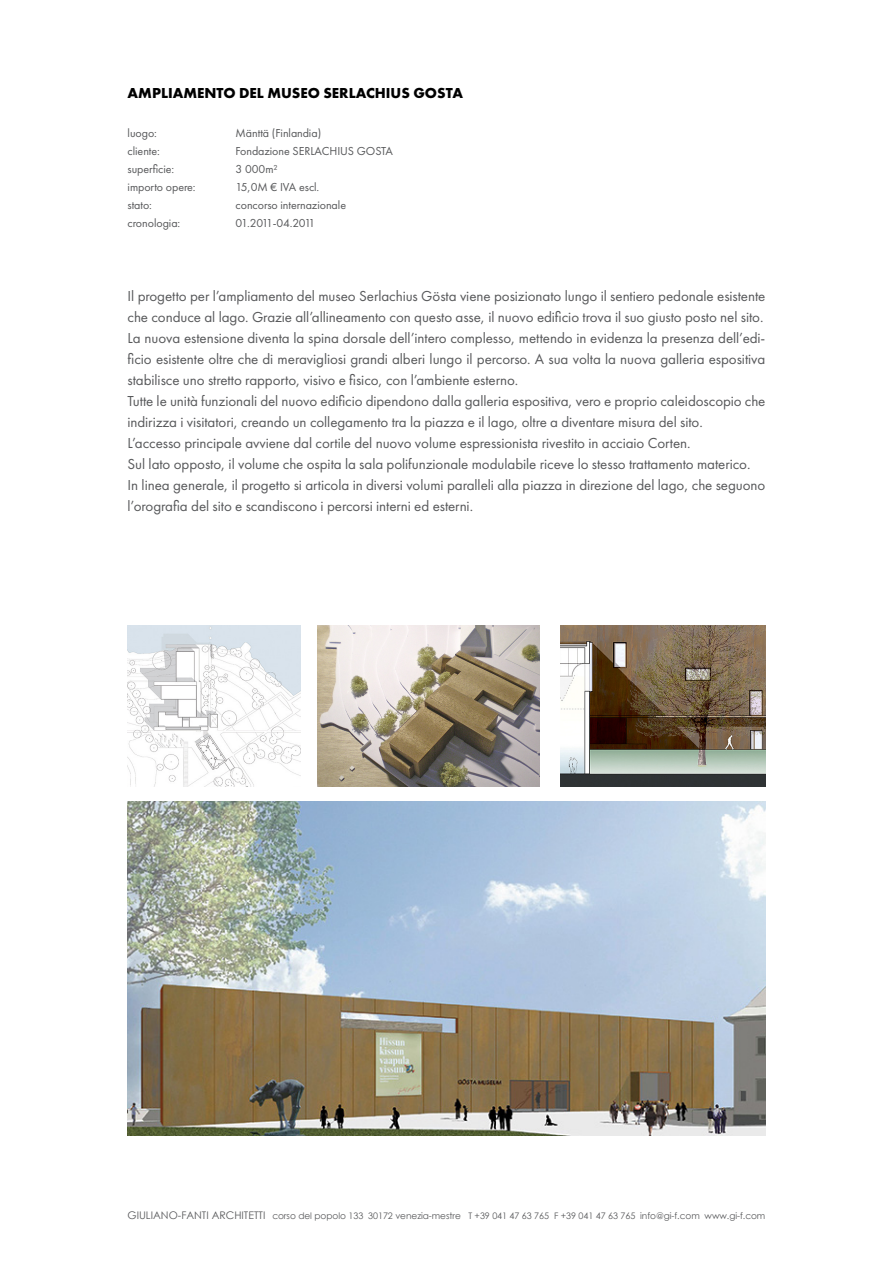
<style>
.page{position:relative;width:893px;height:1263px;background:#fff}
.page>*{position:absolute;margin:0;border:0;box-sizing:border-box;transform-origin:0 0}
.t1{font:15px/21px "Futura PT";letter-spacing:-.005em;color:#57585a}
.t2{font:700 15px "Futura PT";color:#000}
.t3{font:12px "Futura PT";letter-spacing:-.005em;color:#57585a}
.t4{font:12px "Futura PT";letter-spacing:-.105em;color:#57585a}
.t5{font:9px "Century Gothic";letter-spacing:-.005em;color:#57585a}
.s1{font-size:10.5px}
</style>
<div class="page">
<img style="left:128px;top:801px;width:637px;height:334px">
<img style="left:128px;top:625px;width:172px;height:162px">
<img style="left:317px;top:625px;width:223px;height:162px">
<img style="left:560px;top:625px;width:205px;height:162px">
<p class="t2" style="left:128px;top:83px;width:337px">AMPLIAMENTO DEL MUSEO SERLACHIUS GOSTA</p>
<p class="t3" style="left:128px;top:126px;width:31px">luogo:</p>
<p class="t3" style="left:236px;top:126px;width:87px">Mänttä (Finlandia)</p>
<p class="t3" style="left:128px;top:144px;width:34px">cliente:</p>
<p class="t3" style="left:236px;top:144px;width:159px">Fondazione SERLACHIUS GOSTA</p>
<p class="t3" style="left:128px;top:162px;width:48px">superficie:</p>
<p class="t3" style="left:236px;top:162px;width:44px">3 000m²</p>
<p class="t3" style="left:128px;top:180px;width:70px">importo opere:</p>
<p class="t3" style="left:236px;top:180px;width:85px">15,0M € IVA escl.</p>
<p class="t3" style="left:128px;top:198px;width:26px">stato:</p>
<p class="t3" style="left:236px;top:198px;width:112px">concorso internazionale</p>
<p class="t3" style="left:128px;top:216px;width:54px">cronologia:</p>
<p class="t4" style="left:236px;top:216px;width:81px">01.2011-04.2011</p>
<p class="t1" style="left:128px;top:285px;width:639px">Il progetto per l’ampliamento del museo Serlachius Gösta viene posizionato lungo il sentiero pedonale esistente che conduce al lago. Grazie all’allineamento con questo asse, il nuovo edificio trova il suo giusto posto nel sito.</p>
<p class="t1" style="left:128px;top:327px;width:639px;text-align:justify">La nuova estensione diventa la spina dorsale dell’intero complesso, mettendo in evidenza la presenza dell’edi&shy;ficio esistente oltre che di meravigliosi grandi alberi lungo il percorso. A sua volta la nuova galleria espositiva stabilisce uno stretto rapporto, visivo e fisico, con l’ambiente esterno.</p>
<p class="t1" style="left:128px;top:390px;width:639px">Tutte le unità funzionali del nuovo edificio dipendono dalla galleria espositiva, vero e proprio caleidoscopio che indirizza i visitatori, creando un collegamento tra la piazza e il lago, oltre a diventare misura del sito.</p>
<p class="t1" style="left:128px;top:432px;width:564px">L’accesso principale avviene dal cortile del nuovo volume espressionista rivestito in acciaio Corten.</p>
<p class="t1" style="left:128px;top:453px;width:624px">Sul lato opposto, il volume che ospita la sala polifunzionale modulabile riceve lo stesso trattamento materico.</p>
<p class="t1" style="left:128px;top:474px;width:639px">In linea generale, il progetto si articola in diversi volumi paralleli alla piazza in direzione del lago, che seguono l’orografia del sito e scandiscono i percorsi interni ed esterni.</p>
<p class="t5" style="left:128px;top:1209px;width:639px"><span class="s1">GIULIANO-FANTI ARCHITETTI</span> corso del popolo 133 30172 venezia-mestre T +39 041 47 63 765 F +39 041 47 63 765 info@gi-f.com www.gi-f.com</p>
</div>
